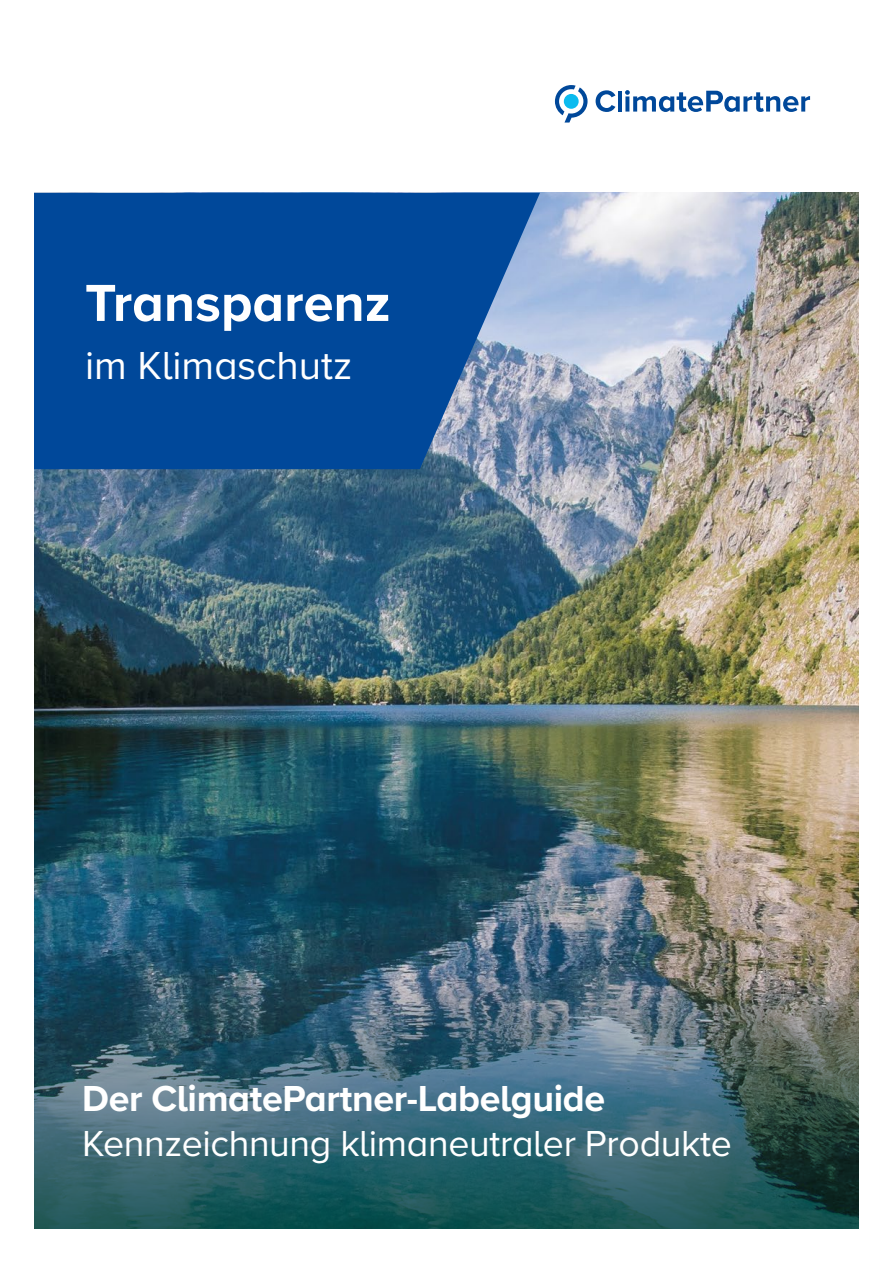
<style>
.page{position:relative;width:893px;height:1263px;background:#fff}
.page>*{position:absolute;margin:0;border:0;box-sizing:border-box;transform-origin:0 0}
.t1{font:700 54px "Proxima Nova A";color:#fff}
.t2{font:40.5px "Proxima Nova A";color:#fff}
.t3{font:37.5px "Proxima Nova A";letter-spacing:-.01em;color:#fff}
.t4{font:700 37.5px "Proxima Nova A";letter-spacing:-.01em;color:#fff}
</style>
<div class="page">
<img style="left:34px;top:193px;width:825px;height:783px">
<svg style="left:34px;top:193px;width:506px;height:276px;fill:#00489a"></svg>
<img style="left:34px;top:976px;width:825px;height:253px">
<svg style="left:596px;top:90px;width:19px;height:22px"></svg>
<hr style="left:618px;top:91px;width:4px;height:21px;background:#00489a">
<svg style="left:625px;top:90px;width:185px;height:22px"></svg>
<svg style="left:555px;top:85px;width:33px;height:38px"></svg>
<h1 class="t1" style="left:85px;top:263px;width:307px">Transparenz</h1>
<p class="t2" style="left:85px;top:336px;width:269px">im Klimaschutz</p>
<p class="t4" style="left:82px;top:1071px;width:525px">Der ClimatePartner-Labelguide</p>
<p class="t3" style="left:82px;top:1116px;width:651px">Kennzeichnung klimaneutraler Produkte</p>
</div>
